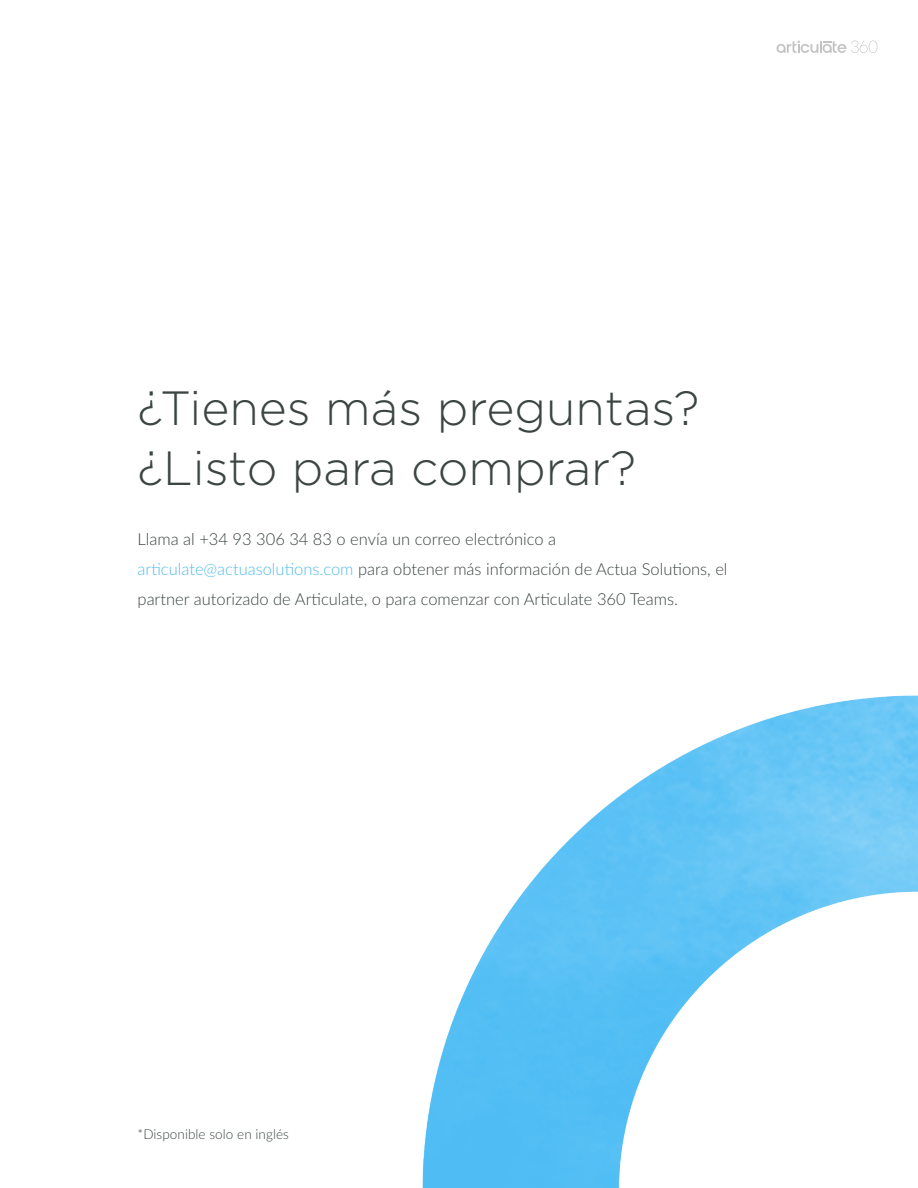
<style>
.page{position:relative;width:918px;height:1188px;background:#fff}
.page>*{position:absolute;margin:0;border:0;box-sizing:border-box;transform-origin:0 0}
.t1{font:300 48px "Gotham";color:#3c4543}
.t2{font:300 16.5px/30px "Lato";color:#3c4543}
.Body_Copy{font:300 13.5px "Lato";letter-spacing:.005em;color:#3c4543}
.s1{color:#53bceb}
</style>
<div class="page">
<svg style="left:776px;top:40px;width:101px;height:13px"></svg>
<img style="left:422px;top:695px;width:496px;height:493px">
<p class="t1" style="left:138px;top:377px;width:563px">¿Tienes más preguntas?</p>
<p class="t1" style="left:138px;top:437px;width:500px">¿Listo para comprar?</p>
<p class="t2" style="left:138px;top:523px;width:592px">Llama al +34 93 306 34 83 o envía un correo electrónico a <span class="s1">articulate@actuasolutions.com</span> para obtener más información de Actua Solutions, el partner autorizado de Articulate, o para comenzar con Articulate 360 Teams.</p>
<p class="Body_Copy" style="left:138px;top:1124px;width:153px">*Disponible solo en inglés</p>
</div>
